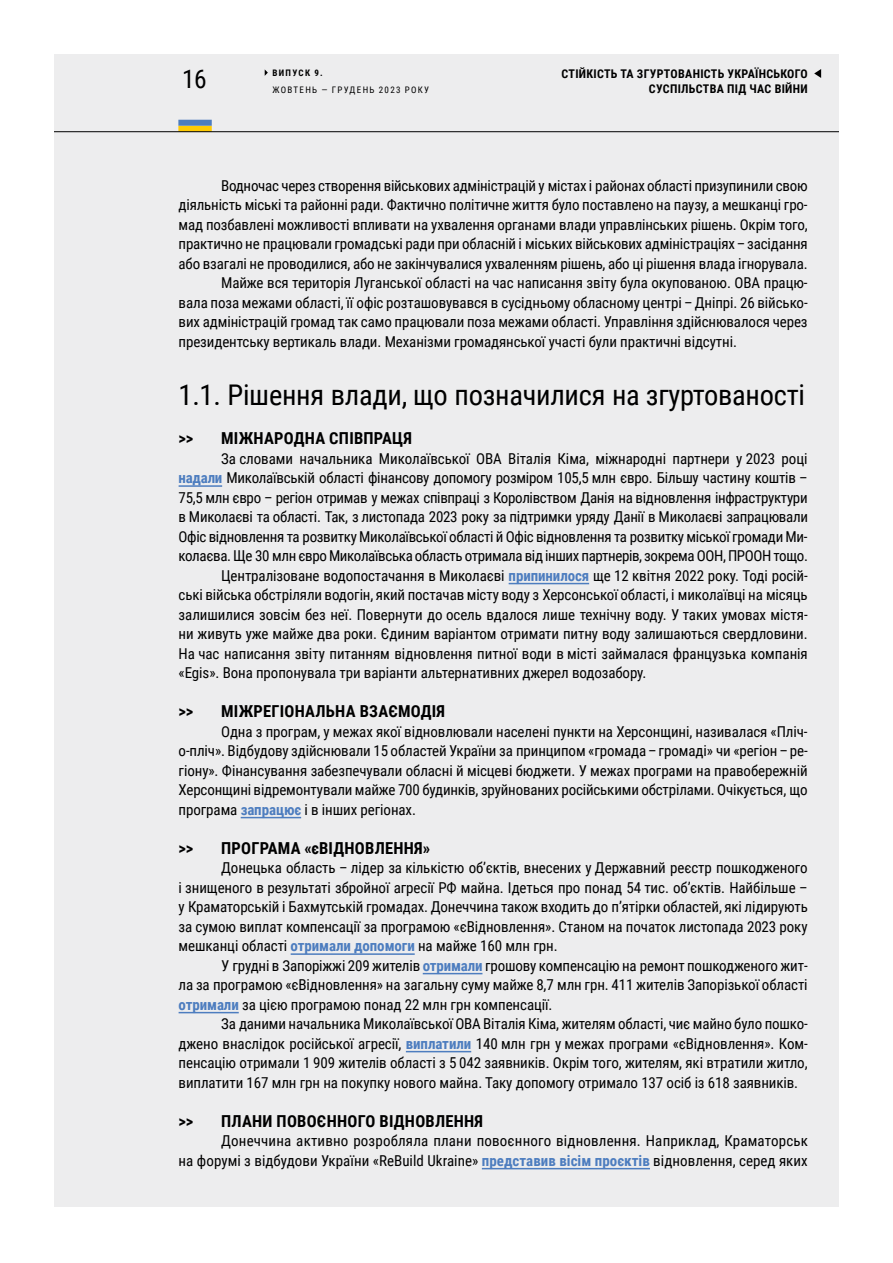
<style>
.page{position:relative;width:893px;height:1263px;background:#fff}
.page>*{position:absolute;margin:0;border:0;box-sizing:border-box;transform-origin:0 0}
.t1{font:28.5px "Roboto Condensed";letter-spacing:-.01em;color:#000}
.t2{font:25.5px "Roboto Condensed";color:#000}
.t3{font:700 16.5px "Roboto Condensed";letter-spacing:.015em;color:#000}
.t4{font:15px/19.5px "Roboto Condensed";letter-spacing:-.01em;color:#000;text-align:justify}
.t5{font:15px/19.5px "Roboto Condensed";letter-spacing:.01em;color:#000;text-align:right}
.t6{font:700 12px/15px "Roboto Condensed";letter-spacing:.025em;color:#000;text-align:right}
.t7{font:9px "Roboto Condensed";letter-spacing:.145em;color:#000}
.t8{font:700 9px "Roboto Condensed";letter-spacing:.145em;color:#000}
.s1{font-weight:700;color:#4d7dbf}
</style>
<div class="page">
<div style="left:54px;top:54px;width:785px;height:1152px;background:#ededee"></div>
<svg style="left:265px;top:70px;width:3px;height:6px"></svg>
<svg style="left:814px;top:69px;width:7px;height:9px"></svg>
<div style="left:178px;top:126px;width:34px;height:6px;background:#ffcb05"></div>
<div style="left:178px;top:120px;width:34px;height:6px;background:#4d7dbf"></div>
<hr style="left:54px;top:131px;width:785px;height:1px;background:#000">
<hr style="left:179px;top:485px;width:43px;height:2px;background:#4d7dbf">
<hr style="left:509px;top:583px;width:80px;height:1px;background:#4d7dbf">
<hr style="left:241px;top:817px;width:60px;height:1px;background:#4d7dbf">
<hr style="left:291px;top:953px;width:124px;height:2px;background:#4d7dbf">
<hr style="left:423px;top:973px;width:59px;height:1px;background:#4d7dbf">
<hr style="left:179px;top:1012px;width:60px;height:1px;background:#4d7dbf">
<hr style="left:406px;top:1051px;width:65px;height:1px;background:#4d7dbf">
<hr style="left:482px;top:1168px;width:168px;height:1px;background:#4d7dbf">
<h2 class="t2" style="left:182px;top:61px;width:26px">16</h2>
<p class="t8" style="left:272px;top:66px;width:52px">ВИПУСК 9.</p>
<p class="t7" style="left:272px;top:83px;width:158px">ЖОВТЕНЬ — ГРУДЕНЬ 2023 РОКУ</p>
<p class="t6" style="left:562px;top:66px;width:248px">СТІЙКІСТЬ ТА ЗГУРТОВАНІСТЬ УКРАЇНСЬКОГО<br>СУСПІЛЬСТВА ПІД ЧАС ВІЙНИ</p>
<p class="t4" style="left:221px;top:175px;width:588px">Водночас через створення військових адміністрацій у містах і районах області призупинили свою</p>
<p class="t4" style="left:179px;top:194px;width:631px">діяльність міські та районні ради. Фактично політичне життя було поставлено на паузу, а мешканці гро-</p>
<p class="t4" style="left:179px;top:214px;width:630px">мад позбавлені можливості впливати на ухвалення органами влади управлінських рішень. Окрім того,</p>
<p class="t4" style="left:179px;top:233px;width:631px">практично не працювали громадські ради при обласній і міських військових адміністраціях–засідання</p>
<p class="t4" style="left:179px;top:253px;width:630px">або взагалі не проводилися, або не закінчувалися ухваленням рішень, або ці рішення влада ігнорувала.</p>
<p class="t4" style="left:221px;top:272px;width:588px">Майже вся територія Луганської області на час написання звіту була окупованою. ОВА працю-</p>
<p class="t4" style="left:179px;top:292px;width:631px">вала поза межами області, її офіс розташовувався в сусідньому обласному центрі –Дніпрі. 26 військо-</p>
<p class="t4" style="left:179px;top:311px;width:630px">вих адміністрацій громад так само працювали поза межами області. Управління здійснювалося через</p>
<p class="t4" style="left:179px;top:331px;width:560px">президентську вертикаль влади. Механізми громадянської участі були практичні відсутні.</p>
<h1 class="t1" style="left:179px;top:375px;width:628px">1.1. Рішення влади, що позначилися на згуртованості</h1>
<p class="t3" style="left:179px;top:427px;width:16px">&gt;&gt;</p>
<p class="t3" style="left:221px;top:427px;width:192px">МІЖНАРОДНА СПІВПРАЦЯ</p>
<p class="t4" style="left:221px;top:448px;width:588px">За словами начальника Миколаївської ОВА Віталія Кіма, міжнародні партнери у 2023 році</p>
<p class="t4" style="left:179px;top:467px;width:631px"><span class="s1">надали</span> Миколаївській області фінансову допомогу розміром 105,5 млн євро. Більшу частину коштів –</p>
<p class="t4" style="left:179px;top:487px;width:631px">75,5 млн євро – регіон отримав у межах співпраці з Королівством Данія на відновлення інфраструктури</p>
<p class="t4" style="left:179px;top:506px;width:631px">в Миколаєві та області. Так, з листопада 2023 року за підтримки уряду Данії в Миколаєві запрацювали</p>
<p class="t4" style="left:179px;top:526px;width:631px">Офіс відновлення та розвитку Миколаївської області й Офіс відновлення та розвитку міської громади Ми-</p>
<p class="t4" style="left:179px;top:545px;width:631px">колаєва. Ще 30 млн євро Миколаївська область отримала від інших партнерів, зокрема ООН, ПРООН тощо.</p>
<p class="t4" style="left:221px;top:565px;width:588px">Централізоване водопостачання в Миколаєві <span class="s1">припинилося</span> ще 12 квітня 2022 року. Тоді росій-</p>
<p class="t4" style="left:179px;top:584px;width:631px">ські війська обстріляли водогін, який постачав місту воду з Херсонської області, і миколаївці на місяць</p>
<p class="t4" style="left:179px;top:604px;width:631px">залишилися зовсім без неї. Повернути до осель вдалося лише технічну воду. У таких умовах містя-</p>
<p class="t4" style="left:179px;top:623px;width:631px">ни живуть уже майже два роки. Єдиним варіантом отримати питну воду залишаються свердловини.</p>
<p class="t4" style="left:179px;top:643px;width:631px">На час написання звіту питанням відновлення питної води в місті займалася французька компанія</p>
<p class="t4" style="left:179px;top:662px;width:469px">«Egis». Вона пропонувала три варіанти альтернативних джерел водозабору.</p>
<p class="t3" style="left:179px;top:700px;width:16px">&gt;&gt;</p>
<p class="t3" style="left:221px;top:700px;width:226px">МІЖРЕГІОНАЛЬНА ВЗАЄМОДІЯ</p>
<p class="t4" style="left:179px;top:721px;width:631px;text-indent:43px">Одна з програм, у межах якої відновлювали населені пункти на Херсонщині, називалася «Пліч&shy;о-пліч». Відбудову здійснювали 15 областей України за принципом «громада–громаді» чи «регіон–ре&shy;гіону». Фінансування забезпечували обласні й місцеві бюджети. У межах програми на правобережній Херсонщині відремонтували майже 700 будинків, зруйнованих російськими обстрілами. Очікується, що програма <span class="s1">запрацює</span> і в інших регіонах.</p>
<p class="t3" style="left:179px;top:836px;width:16px">&gt;&gt;</p>
<p class="t3" style="left:221px;top:836px;width:211px">ПРОГРАМА «єВІДНОВЛЕННЯ»</p>
<p class="t4" style="left:179px;top:857px;width:631px;text-indent:43px">Донецька область – лідер за кількістю об’єктів, внесених у Державний реєстр пошкодженого і знищеного в результаті збройної агресії РФ майна. Ідеться про понад 54 тис. об’єктів. Найбільше – у Краматорській і Бахмутській громадах. Донеччина також входить до п’ятірки областей, які лідирують за сумою виплат компенсації за програмою «єВідновлення». Станом на початок листопада 2023 року мешканці області <span class="s1">отримали допомоги</span> на майже 160 млн грн.</p>
<p class="t4" style="left:179px;top:955px;width:631px;text-indent:43px">У грудні в Запоріжжі 209 жителів <span class="s1">отримали</span> грошову компенсацію на ремонт пошкодженого жит&shy;ла за програмою «єВідновлення» на загальну суму майже 8,7 млн грн. 411 жителів Запорізької області <span class="s1">отримали</span> за цією програмою понад 22 млн грн компенсації.</p>
<p class="t4" style="left:179px;top:1013px;width:631px;text-indent:43px">За даними начальника Миколаївської ОВА Віталія Кіма, жителям області, чиє майно було пошко&shy;джено внаслідок російської агресії, <span class="s1">виплатили</span> 140 млн грн у межах програми «єВідновлення». Ком&shy;пенсацію отримали 1 909 жителів області з 5 042 заявників. Окрім того, жителям, які втратили житло, виплатити 167 млн грн на покупку нового майна. Таку допомогу отримало 137 осіб із 618 заявників.</p>
<p class="t3" style="left:179px;top:1109px;width:16px">&gt;&gt;</p>
<p class="t3" style="left:221px;top:1109px;width:264px">ПЛАНИ ПОВОЄННОГО ВІДНОВЛЕННЯ</p>
<p class="t5" style="left:179px;top:1130px;width:631px">Донеччина активно розробляла плани повоєнного відновлення. Наприклад, Краматорськ<br>на форумі з відбудови України «ReBuild Ukraine» <span class="s1">представив вісім проєктів</span> відновлення, серед яких</p>
</div>
